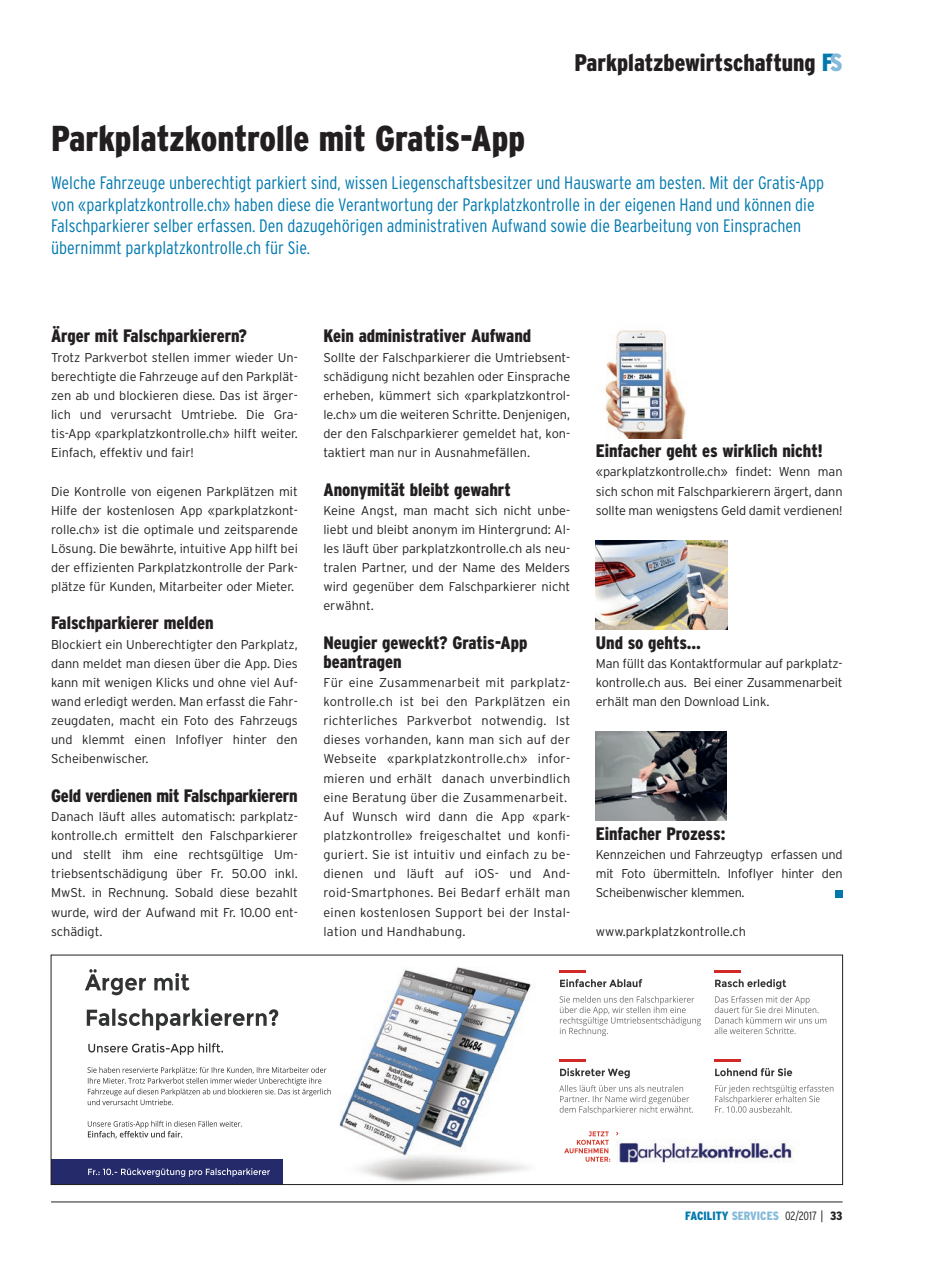
<style>
.page{position:relative;width:949px;height:1276px;background:#fff}
.page>*{position:absolute;margin:0;border:0;box-sizing:border-box;transform-origin:0 0}
.t1{font:900 condensed 36px "Interstate";color:#231f20}
.t2{font:900 condensed 24px "Interstate";color:#231f20}
.t3{font:300 condensed 18px/21.6px "Interstate";color:#0078ae}
.t4{font:900 condensed 18px/19.2px "Interstate";color:#231f20}
.t5{font:300 12.75px/19.2px "Interstate";color:#231f20;text-align:justify}
.t6{font:300 12.75px/19.2px "Interstate";letter-spacing:.02em;color:#231f20}
.t7{font:900 condensed 12px "Interstate";color:#0078ae}
.s1{font-size:24.75px;color:#0078ae}
.s2{font-size:24.75px;color:#83b9d9}
.s3{color:#83b9d9}
.s4{font-weight:300;color:#231f20}
.s5{font-weight:300;font-stretch:normal;color:#231f20}
.s6{color:#231f20}
</style>
<div class="page">
<hr style="left:51px;top:1201px;width:791px;height:1px;background:#231f20">
<div style="left:835px;top:890px;width:7px;height:7px;background:#0078ae"></div>
<img style="left:595px;top:540px;width:132px;height:89px">
<img style="left:595px;top:731px;width:131px;height:90px">
<img style="left:605px;top:330px;width:81px;height:108px">
<img style="left:85px;top:969px;width:749px;height:213px">
<img style="left:559px;top:970px;width:26px;height:2px">
<img style="left:714px;top:970px;width:26px;height:2px">
<img style="left:559px;top:1059px;width:26px;height:2px">
<img style="left:714px;top:1059px;width:26px;height:2px">
<img style="left:353px;top:969px;width:177px;height:115px">
<img style="left:317px;top:969px;width:177px;height:109px">
<img style="left:383px;top:967px;width:111px;height:71px">
<img style="left:53px;top:1159px;width:229px;height:23px">
<h2 class="t2" style="left:574px;top:49px;width:269px">Parkplatzbewirtschaftung <span class="s1">F</span><span class="s2">S</span></h2>
<h1 class="t1" style="left:51px;top:118px;width:475px">Parkplatzkontrolle mit Gratis-App</h1>
<p class="t3" style="left:51px;top:172px;width:774px">Welche Fahrzeuge unberechtigt parkiert sind, wissen Liegenschaftsbesitzer und Hauswarte am besten. Mit der Gratis-App von «parkplatzkontrolle.ch» haben diese die Verantwortung der Parkplatzkontrolle in der eigenen Hand und können die Falschparkierer selber erfassen. Den dazugehörigen administrativen Aufwand sowie die Bearbeitung von Einsprachen übernimmt parkplatzkontrolle.ch für Sie.</p>
<h3 class="t4" style="left:51px;top:326px;width:197px">Ärger mit Falschparkierern?</h3>
<p class="t5" style="left:51px;top:347px;width:248px">Trotz Parkverbot stellen immer wieder Un&shy;berechtigte die Fahrzeuge auf den Parkplät&shy;zen ab und blockieren diese. Das ist ärger&shy;lich und verursacht Umtriebe. Die Gra&shy;tis-App «parkplatzkontrolle.ch» hilft weiter.<br>Einfach, effektiv und fair!</p>
<p class="t5" style="left:51px;top:481px;width:248px">Die Kontrolle von eigenen Parkplätzen mit Hilfe der kostenlosen App «parkplatzkont&shy;rolle.ch» ist die optimale und zeitsparende Lösung. Die bewährte, intuitive App hilft bei der effizienten Parkplatzkontrolle der Park&shy;plätze für Kunden, Mitarbeiter oder Mieter.</p>
<h3 class="t4" style="left:51px;top:613px;width:164px">Falschparkierer melden</h3>
<p class="t5" style="left:51px;top:634px;width:248px">Blockiert ein Unberechtigter den Parkplatz, dann meldet man diesen über die App. Dies kann mit wenigen Klicks und ohne viel Auf&shy;wand erledigt werden. Man erfasst die Fahr&shy;zeugdaten, macht ein Foto des Fahrzeugs und klemmt einen Infoflyer hinter den Scheibenwischer.</p>
<h3 class="t4" style="left:51px;top:785px;width:248px">Geld verdienen mit Falschparkierern</h3>
<p class="t5" style="left:51px;top:806px;width:248px">Danach läuft alles automatisch: parkplatz&shy;kontrolle.ch ermittelt den Falschparkierer und stellt ihm eine rechtsgültige Um&shy;triebsentschädigung über Fr. 50.00 inkl.<br>MwSt. in Rechnung. Sobald diese bezahlt wurde, wird der Aufwand mit Fr. 10.00 ent&shy;schädigt.</p>
<h3 class="t4" style="left:323px;top:326px;width:209px">Kein administrativer Aufwand</h3>
<p class="t5" style="left:323px;top:347px;width:248px">Sollte der Falschparkierer die Umtriebsent&shy;schädigung nicht bezahlen oder Einsprache erheben, kümmert sich «parkplatzkontrol&shy;le.ch» um die weiteren Schritte. Denjenigen, der den Falschparkierer gemeldet hat, kon&shy;taktiert man nur in Ausnahmefällen.</p>
<h3 class="t4" style="left:323px;top:479px;width:189px">Anonymität bleibt gewahrt</h3>
<p class="t5" style="left:323px;top:500px;width:248px">Keine Angst, man macht sich nicht unbe&shy;liebt und bleibt anonym im Hintergrund: Al&shy;les läuft über parkplatzkontrolle.ch als neu&shy;tralen Partner, und der Name des Melders wird gegenüber dem Falschparkierer nicht erwähnt.</p>
<h3 class="t4" style="left:323px;top:632px;width:205px">Neugier geweckt? Gratis-App beantragen</h3>
<p class="t6" style="left:323px;top:672px;width:248px">Für eine Zusammenarbeit mit parkplatz&shy;kontrolle.ch ist bei den Parkplätzen ein richterliches Parkverbot notwendig. Ist dieses vorhanden, kann man sich auf der Webseite «parkplatzkontrolle.ch» infor&shy;mieren und erhält danach unverbindlich eine Beratung über die Zusammenarbeit.<br>Auf Wunsch wird dann die App «park&shy;platzkontrolle» freigeschaltet und konfi&shy;guriert. Sie ist intuitiv und einfach zu be&shy;dienen und läuft auf iOS- und And&shy;roid-Smartphones. Bei Bedarf erhält man einen kostenlosen Support bei der Instal&shy;lation und Handhabung.</p>
<h3 class="t4" style="left:595px;top:441px;width:228px">Einfacher geht es wirklich nicht!</h3>
<p class="t5" style="left:595px;top:462px;width:248px">«parkplatzkontrolle.ch» findet: Wenn man sich schon mit Falschparkierern ärgert, dann sollte man wenigstens Geld damit verdienen!</p>
<h3 class="t4" style="left:595px;top:632px;width:107px">Und so gehts…</h3>
<p class="t5" style="left:595px;top:653px;width:248px">Man füllt das Kontaktformular auf parkplatz&shy;kontrolle.ch aus. Bei einer Zusammenarbeit erhält man den Download Link.</p>
<h3 class="t4" style="left:595px;top:824px;width:131px">Einfacher Prozess:</h3>
<p class="t5" style="left:595px;top:845px;width:248px">Kennzeichen und Fahrzeugtyp erfassen und mit Foto übermitteln. Infoflyer hinter den Scheibenwischer klemmen.</p>
<p class="t5" style="left:595px;top:921px;width:152px">www.parkplatzkontrolle.ch</p>
<p class="t7" style="left:685px;top:1208px;width:159px">FACILITY <span class="s3">SERVICES</span> <span class="s4">02/2017</span> <span class="s5">|</span> <span class="s6">33</span></p>
</div>
